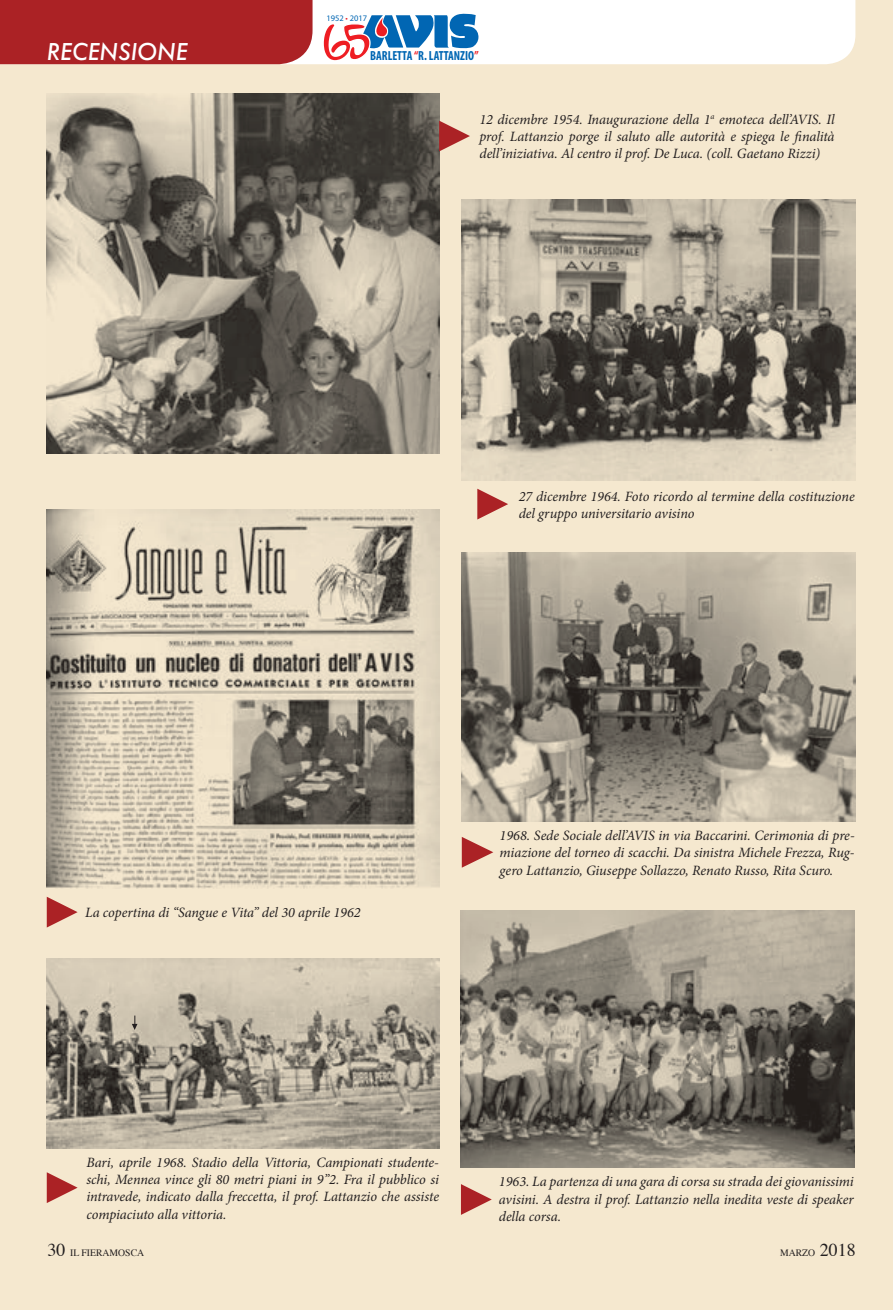
<style>
.page{position:relative;width:893px;height:1310px;background:#f5e8cf}
.page>*{position:absolute;margin:0;border:0;box-sizing:border-box;transform-origin:0 0}
.t1{font:italic 500 22.5px "Futura";color:#fff}
.t2{font:italic 14.25px/17.1px "Minion Pro";letter-spacing:-.005em;color:#231f20;text-align:justify}
.t3{font:700 condensed 13.2px "Myriad Pro";color:#0166b3;scale:.94 1}
.t4{font:9.75px "Times";color:#231f20}
.t5{font:8.4px "Myriad Pro";color:#0166b3}
.s1{color:#ee1d23}
.s2{font-size:18px}
</style>
<div class="page">
<img style="left:47px;top:510px;width:392px;height:378px">
<img style="left:462px;top:199px;width:393px;height:281px">
<img style="left:461px;top:910px;width:394px;height:257px">
<img style="left:462px;top:552px;width:393px;height:269px">
<img style="left:47px;top:958px;width:392px;height:190px">
<svg style="left:132px;top:1015px;width:6px;height:15px"></svg>
<img style="left:47px;top:94px;width:392px;height:359px">
<svg style="left:439px;top:121px;width:31px;height:30px"></svg>
<svg style="left:47px;top:897px;width:31px;height:30px"></svg>
<svg style="left:477px;top:489px;width:31px;height:30px"></svg>
<svg style="left:47px;top:1172px;width:31px;height:31px"></svg>
<svg style="left:462px;top:837px;width:31px;height:30px"></svg>
<svg style="left:461px;top:1184px;width:31px;height:31px"></svg>
<div style="left:313px;top:0;width:542px;height:64px;background:#fff"></div>
<div style="left:0;top:0;width:313px;height:64px;background:#ab2225"></div>
<div style="left:321px;top:10px;width:161px;height:54px;background:#fff"></div>
<svg style="left:324px;top:13px;width:155px;height:47px"></svg>
<h1 class="t1" style="left:47px;top:36px;width:142px">RECENSIONE</h1>
<p class="t5" style="left:326px;top:13px;width:42px">1952 <span class="s1">•</span> 2017</p>
<p class="t3" style="left:370px;top:48px;width:117px">BARLETTA <span class="s1">“</span>R. LATTANZIO<span class="s1">”</span></p>
<p class="t2" style="left:479px;top:111px;width:357px">12 dicembre 1954. Inaugurazione della 1<sup>a</sup> emoteca dell’AVIS. Il prof. Lattanzio porge il saluto alle autorità e spiega le finalità dell’iniziativa. Al centro il prof. De Luca. (coll. Gaetano Rizzi)</p>
<p class="t2" style="left:519px;top:487px;width:337px">27 dicembre 1964. Foto ricordo al termine della costituzione del gruppo universitario avisino</p>
<p class="t2" style="left:500px;top:827px;width:357px">1968. Sede Sociale dell’AVIS in via Baccarini. Cerimonia di pre&shy;miazione del torneo di scacchi. Da sinistra Michele Frezza, Rug&shy;gero Lattanzio, Giuseppe Sollazzo, Renato Russo, Rita Scuro.</p>
<p class="t2" style="left:85px;top:904px;width:277px">La copertina di “Sangue e Vita” del 30 aprile 1962</p>
<p class="t2" style="left:86px;top:1154px;width:354px">Bari, aprile 1968. Stadio della Vittoria, Campionati studente&shy;schi, Mennea vince gli 80 metri piani in 9”2. Fra il pubblico si intravede, indicato dalla freccetta, il prof. Lattanzio che assiste compiaciuto alla vittoria.</p>
<p class="t2" style="left:499px;top:1173px;width:356px">1963. La partenza di una gara di corsa su strada dei giovanissimi avisini. A destra il prof. Lattanzio nella inedita veste di speaker della corsa.</p>
<p class="t4" style="left:48px;top:1243px;width:98px"><span class="s2">30</span> IL FIERAMOSCA</p>
<p class="t4" style="left:780px;top:1243px;width:77px">MARZO <span class="s2">2018</span></p>
</div>
